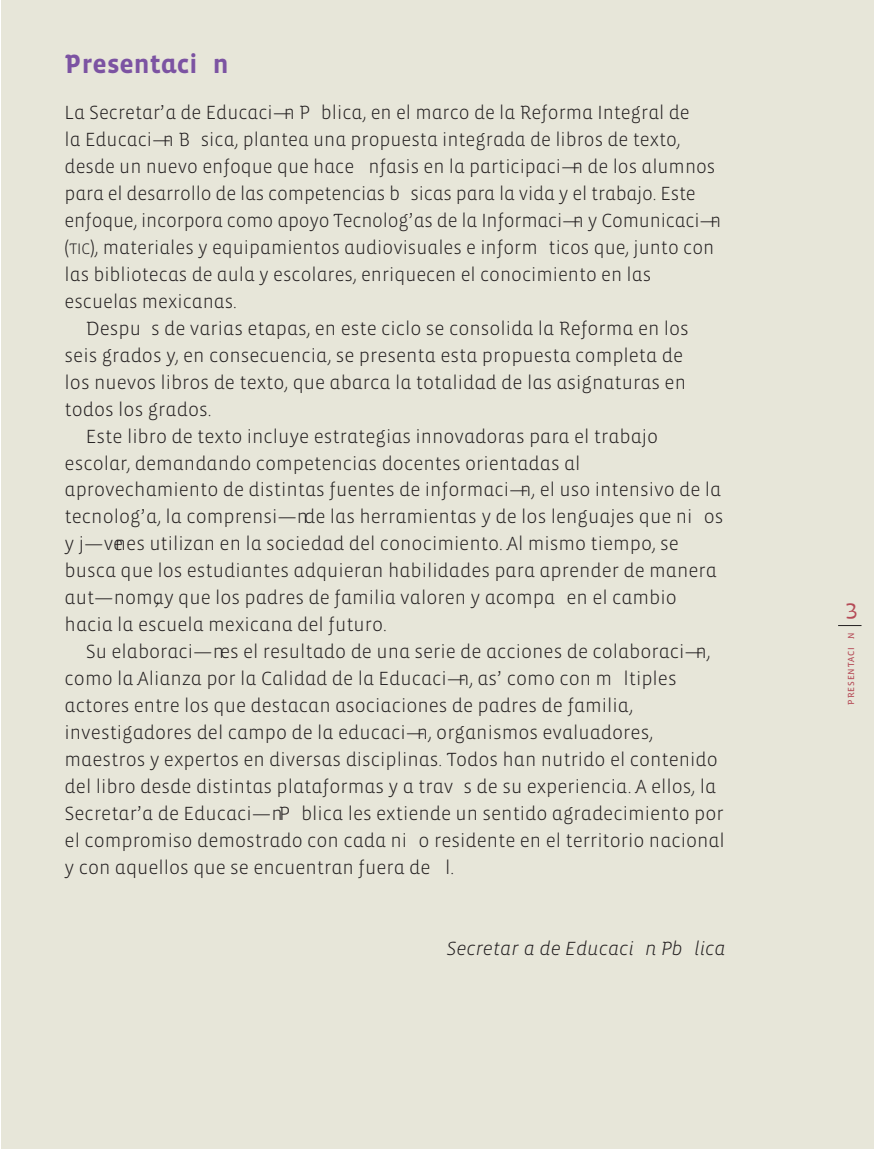
<style>
.page{position:relative;width:874px;height:1149px;background:#fff}
.page>*{position:absolute;margin:0;border:0;box-sizing:border-box;transform-origin:0 0}
.t1{font:700 27px "Vista Sans Alt";color:#7c53a2}
.t2{font:24px "Blockhead Unplugged";color:#b54b57;scale:.9 1}
.t3{font:300 19.5px "Vista Sans Alt";color:#231f20}
.t4{font:19.5px "Vista Sans Alt Light Ita";color:#231f20}
.t5{font:9px "Vista Sans Alt Reg";letter-spacing:.1em;color:#b54b57}
.s1{font-family:"Vista Sans Alt Light SC800";font-weight:400;font-size:15.6px}
</style>
<div class="page">
<div style="left:1px;top:0;width:872px;height:1148px;background:#e7e6d9"></div>
<svg style="left:838px;top:625px;width:23px;height:1px"></svg>
<h1 class="t1" style="left:65px;top:50px;width:165px">Presentaci— n</h1>
<p class="t3" style="left:65px;top:103px;width:626px">La Secretar’a de Educaci—n Pœ blica, en el marco de la Reforma Integral de</p>
<p class="t3" style="left:65px;top:130px;width:617px">la Educaci—n B‡ sica, plantea una propuesta integrada de libros de texto,</p>
<p class="t3" style="left:65px;top:157px;width:652px">desde un nuevo enfoque que hace Ž nfasis en la participaci—n de los alumnos</p>
<p class="t3" style="left:65px;top:183px;width:632px">para el desarrollo de las competencias b‡ sicas para la vida y el trabajo. Este</p>
<p class="t3" style="left:65px;top:210px;width:658px">enfoque, incorpora como apoyo Tecnolog’as de la Informaci—n y Comunicaci—n</p>
<p class="t3" style="left:65px;top:237px;width:651px">(<span class="s1">tic</span>), materiales y equipamientos audiovisuales e inform‡ ticos que, junto con</p>
<p class="t3" style="left:65px;top:264px;width:588px">las bibliotecas de aula y escolares, enriquecen el conocimiento en las</p>
<p class="t3" style="left:65px;top:291px;width:174px">escuelas mexicanas.</p>
<p class="t3" style="left:86px;top:318px;width:604px">DespuŽ s de varias etapas, en este ciclo se consolida la Reforma en los</p>
<p class="t3" style="left:65px;top:345px;width:619px">seis grados y, en consecuencia, se presenta esta propuesta completa de</p>
<p class="t3" style="left:65px;top:372px;width:622px">los nuevos libros de texto, que abarca la totalidad de las asignaturas en</p>
<p class="t3" style="left:65px;top:399px;width:148px">todos los grados.</p>
<p class="t3" style="left:86px;top:426px;width:573px">Este libro de texto incluye estrategias innovadoras para el trabajo</p>
<p class="t3" style="left:65px;top:453px;width:517px">escolar, demandando competencias docentes orientadas al</p>
<p class="t3" style="left:65px;top:480px;width:658px">aprovechamiento de distintas fuentes de informaci—n, el uso intensivo de la</p>
<p class="t3" style="left:65px;top:507px;width:660px">tecnolog’a, la comprensi—n de las herramientas y de los lenguajes que ni– os</p>
<p class="t3" style="left:65px;top:534px;width:615px">y j—venes utilizan en la sociedad del conocimiento. Al mismo tiempo, se</p>
<p class="t3" style="left:65px;top:560px;width:653px">busca que los estudiantes adquieran habilidades para aprender de manera</p>
<p class="t3" style="left:65px;top:587px;width:613px">aut—noma, y que los padres de familia valoren y acompa– en el cambio</p>
<p class="t3" style="left:65px;top:614px;width:324px">hacia la escuela mexicana del futuro.</p>
<p class="t3" style="left:86px;top:641px;width:626px">Su elaboraci—n es el resultado de una serie de acciones de colaboraci—n,</p>
<p class="t3" style="left:65px;top:668px;width:613px">como la Alianza por la Calidad de la Educaci—n, as’ como con mœ ltiples</p>
<p class="t3" style="left:65px;top:695px;width:569px">actores entre los que destacan asociaciones de padres de familia,</p>
<p class="t3" style="left:65px;top:722px;width:589px">investigadores del campo de la educaci—n, organismos evaluadores,</p>
<p class="t3" style="left:65px;top:749px;width:654px">maestros y expertos en diversas disciplinas. Todos han nutrido el contenido</p>
<p class="t3" style="left:65px;top:776px;width:652px">del libro desde distintas plataformas y a travŽ s de su experiencia. A ellos, la</p>
<p class="t3" style="left:65px;top:803px;width:660px">Secretar’a de Educaci—n Pœ blica les extiende un sentido agradecimiento por</p>
<p class="t3" style="left:65px;top:830px;width:661px">el compromiso demostrado con cada ni– o residente en el territorio nacional</p>
<p class="t3" style="left:65px;top:857px;width:391px">y con aquellos que se encuentran fuera de Ž l.</p>
<p class="t4" style="left:446px;top:937px;width:281px">Secretar’ a de Educaci— n Pœb lica</p>
<p class="t2" style="left:843px;top:590px;width:17px">3</p>
<p class="t5" style="left:846px;top:704px;width:74px;rotate:-90deg">PRESENTACIî N</p>
</div>
